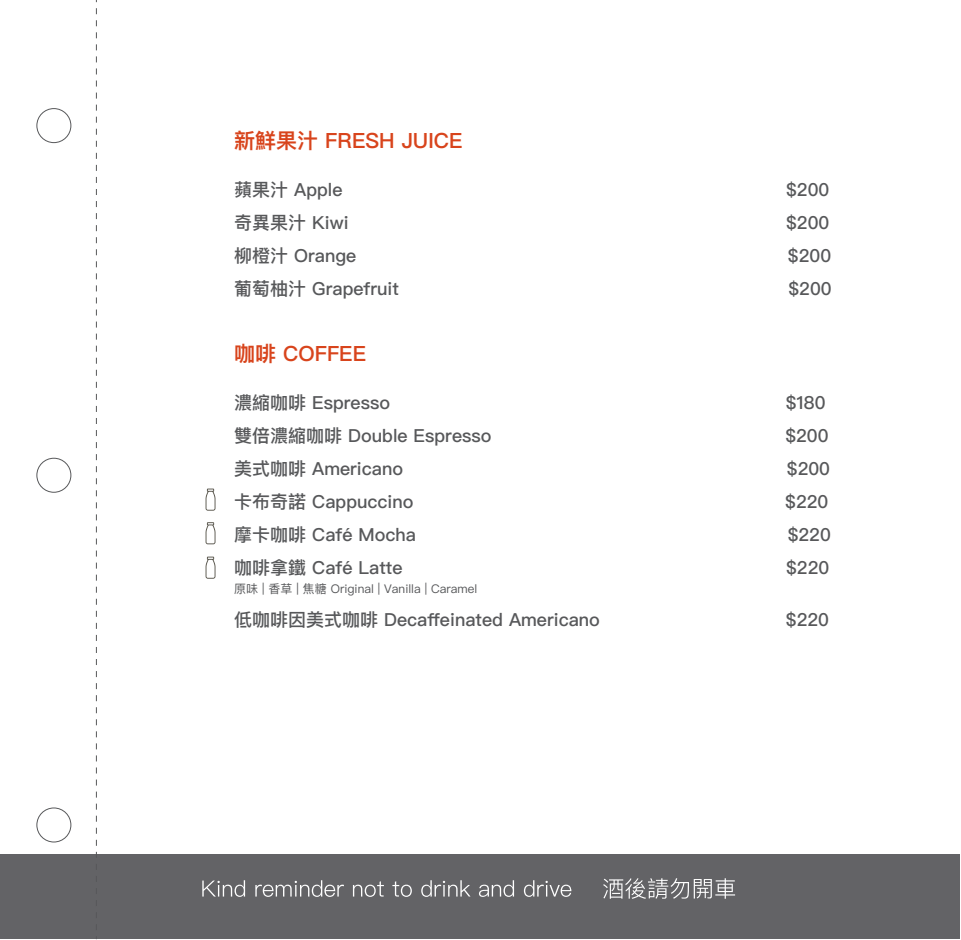
<style>
.page{position:relative;width:961px;height:940px;background:#fff}
.page>*{position:absolute;margin:0;border:0;box-sizing:border-box;transform-origin:0 0}
.t1{font:600 21px "Ping Fang TC";color:#d8441c}
.t2{font:500 18px "Ping Fang TC";color:#57585a}
.t3{font:12px "Ping Fang TC";color:#57585a}
</style>
<div class="page">
<div style="left:0;top:854px;width:960px;height:85px;background:#636366"></div>
<svg style="left:202px;top:880px;width:43px;height:17px"></svg>
<svg style="left:255px;top:880px;width:89px;height:17px"></svg>
<svg style="left:353px;top:881px;width:31px;height:16px"></svg>
<svg style="left:392px;top:881px;width:20px;height:16px"></svg>
<svg style="left:421px;top:880px;width:50px;height:17px"></svg>
<svg style="left:479px;top:880px;width:35px;height:17px"></svg>
<svg style="left:524px;top:880px;width:47px;height:17px"></svg>
<svg style="left:603px;top:878px;width:132px;height:21px"></svg>
<svg style="left:96px;top:8px;width:1px;height:931px"></svg>
<div style="left:37px;top:108px;width:34px;height:35px;border:1px solid #57585a;border-radius:50%"></div>
<div style="left:37px;top:458px;width:34px;height:34px;border:1px solid #57585a;border-radius:50%"></div>
<div style="left:37px;top:807px;width:34px;height:35px;border:1px solid #57585a;border-radius:50%"></div>
<svg style="left:206px;top:488px;width:9px;height:22px"></svg>
<svg style="left:206px;top:522px;width:9px;height:22px"></svg>
<svg style="left:206px;top:556px;width:9px;height:23px"></svg>
<p class="t1" style="left:234px;top:127px;width:230px">新鮮果汁 FRESH JUICE</p>
<p class="t2" style="left:234px;top:178px;width:110px">蘋果汁 Apple</p>
<p class="t2" style="left:786px;top:178px;width:45px">$200</p>
<p class="t2" style="left:234px;top:211px;width:116px">奇異果汁 Kiwi</p>
<p class="t2" style="left:786px;top:211px;width:45px">$200</p>
<p class="t2" style="left:234px;top:244px;width:124px">柳橙汁 Orange</p>
<p class="t2" style="left:788px;top:244px;width:45px">$200</p>
<p class="t2" style="left:234px;top:277px;width:166px">葡萄柚汁 Grapefruit</p>
<p class="t2" style="left:788px;top:277px;width:45px">$200</p>
<p class="t1" style="left:234px;top:340px;width:134px">咖啡 COFFEE</p>
<p class="t2" style="left:234px;top:391px;width:157px">濃縮咖啡 Espresso</p>
<p class="t2" style="left:786px;top:391px;width:41px">$180</p>
<p class="t2" style="left:234px;top:424px;width:259px">雙倍濃縮咖啡 Double Espresso</p>
<p class="t2" style="left:785px;top:424px;width:45px">$200</p>
<p class="t2" style="left:234px;top:457px;width:171px">美式咖啡 Americano</p>
<p class="t2" style="left:787px;top:457px;width:45px">$200</p>
<p class="t2" style="left:234px;top:490px;width:181px">卡布奇諾 Cappuccino</p>
<p class="t2" style="left:785px;top:490px;width:45px">$220</p>
<p class="t2" style="left:234px;top:523px;width:183px">摩卡咖啡 Café Mocha</p>
<p class="t2" style="left:788px;top:523px;width:45px">$220</p>
<p class="t2" style="left:234px;top:556px;width:170px">咖啡拿鐵 Café Latte</p>
<p class="t2" style="left:786px;top:556px;width:45px">$220</p>
<p class="t3" style="left:234px;top:581px;width:245px">原味 | 香草 | 焦糖 Original | Vanilla | Caramel</p>
<p class="t2" style="left:234px;top:608px;width:367px">低咖啡因美式咖啡 Decaffeinated Americano</p>
<p class="t2" style="left:786px;top:608px;width:45px">$220</p>
</div>
